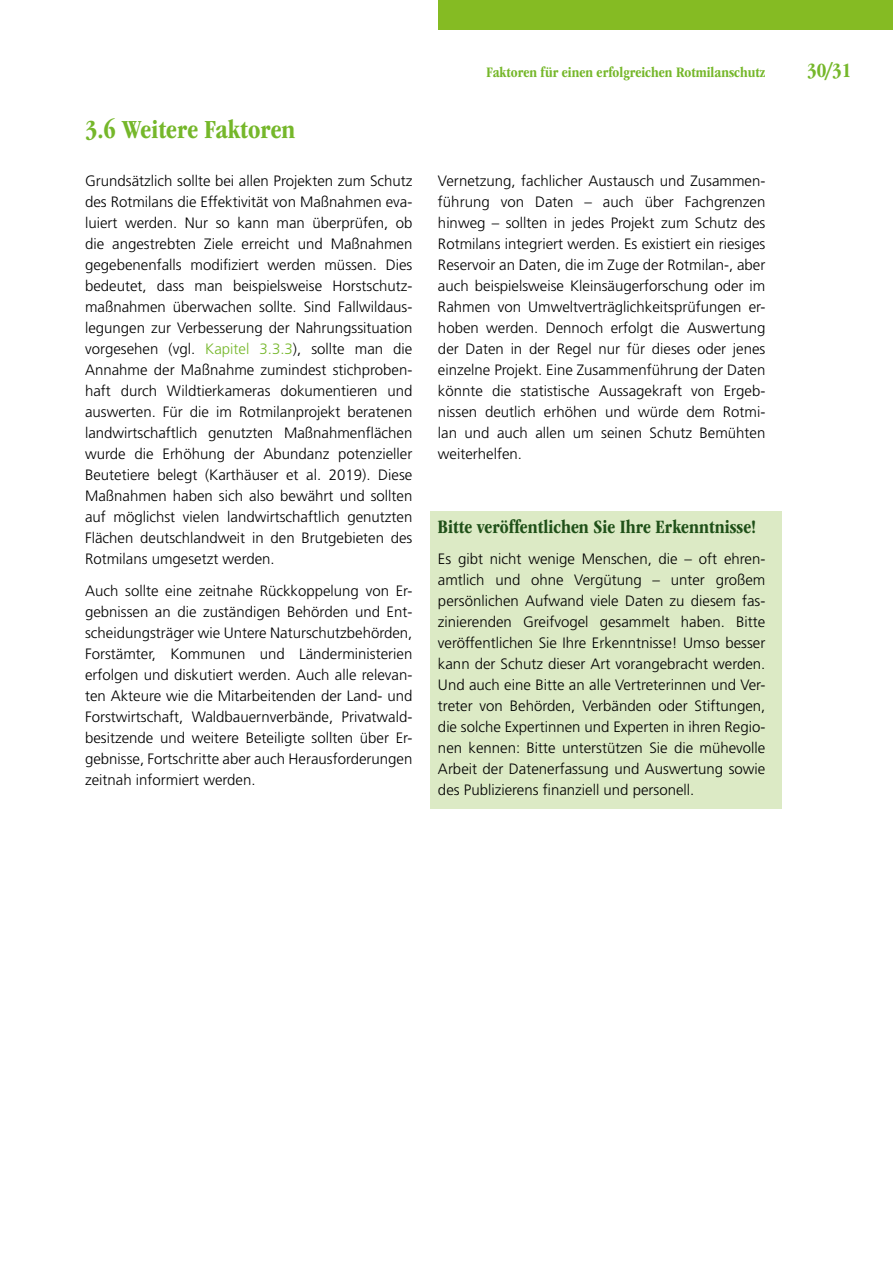
<style>
.page{position:relative;width:893px;height:1263px;background:#fff}
.page>*{position:absolute;margin:0;border:0;box-sizing:border-box;transform-origin:0 0}
.Kapitel_-_Ebene_1{font:700 condensed 27px "ITC Garamond Std";color:#75b72a}
.t1{font:700 condensed 21px "ITC Garamond Std";color:#75b72a}
.LT_-_Ueber3_-_2-Sp{font:700 condensed 19.5px "ITC Garamond Std";color:#1f5018}
.LT_2-Sp{font:300 15px/21px "Frutiger LT Std";color:#000;text-align:justify}
.t2{font:700 condensed 15px "ITC Garamond Std";color:#75b72a}
.s1{color:#75b72a}
</style>
<div class="page">
<div style="left:438px;top:0;width:455px;height:30px;background:#85bb23"></div>
<div style="left:430px;top:511px;width:351px;height:297px;background:#dceac5"></div>
<h1 class="Kapitel_-_Ebene_1" style="left:85px;top:115px;width:212px">3.6 Weitere Faktoren</h1>
<p class="LT_2-Sp" style="left:85px;top:171px;width:329px">Grundsätzlich sollte bei allen Projekten zum Schutz des Rotmilans die Effektivität von Maßnahmen eva&shy;luiert werden. Nur so kann man überprüfen, ob die angestrebten Ziele erreicht und Maßnahmen gegebenenfalls modifiziert werden müssen. Dies bedeutet, dass man beispielsweise Horstschutz&shy;maßnahmen überwachen sollte. Sind Fallwildaus&shy;legungen zur Verbesserung der Nahrungssituation vorgesehen (vgl. <span class="s1">Kapitel 3.3.3</span>), sollte man die Annahme der Maßnahme zumindest stichproben&shy;haft durch Wildtierkameras dokumentieren und auswerten. Für die im Rotmilanprojekt beratenen landwirtschaftlich genutzten Maßnahmenflächen wurde die Erhöhung der Abundanz potenzieller Beutetiere belegt (Karthäuser et al. 2019). Diese Maßnahmen haben sich also bewährt und sollten auf möglichst vielen landwirtschaftlich genutzten Flächen deutschlandweit in den Brutgebieten des Rotmilans umgesetzt werden.</p>
<p class="LT_2-Sp" style="left:85px;top:580px;width:329px">Auch sollte eine zeitnahe Rückkoppelung von Er&shy;gebnissen an die zuständigen Behörden und Ent&shy;scheidungsträger wie Untere Naturschutzbehörden, Forstämter, Kommunen und Länderministerien erfolgen und diskutiert werden. Auch alle relevan&shy;ten Akteure wie die Mitarbeitenden der Land- und Forstwirtschaft, Waldbauernverbände, Privatwald&shy;besitzende und weitere Beteiligte sollten über Er&shy;gebnisse, Fortschritte aber auch Herausforderungen zeitnah informiert werden.</p>
<p class="t2" style="left:487px;top:63px;width:280px">Faktoren für einen erfolgreichen Rotmilanschutz</p>
<h2 class="t1" style="left:807px;top:58px;width:46px">30/31</h2>
<p class="LT_2-Sp" style="left:438px;top:171px;width:329px">Vernetzung, fachlicher Austausch und Zusammen&shy;führung von Daten – auch über Fachgrenzen hinweg – sollten in jedes Projekt zum Schutz des Rotmilans integriert werden. Es existiert ein riesiges Reservoir an Daten, die im Zuge der Rotmilan-, aber auch beispielsweise Kleinsäugerforschung oder im Rahmen von Umweltverträglichkeitsprüfungen er&shy;hoben werden. Dennoch erfolgt die Auswertung der Daten in der Regel nur für dieses oder jenes einzelne Projekt. Eine Zusammenführung der Daten könnte die statistische Aussagekraft von Ergeb&shy;nissen deutlich erhöhen und würde dem Rotmi&shy;lan und auch allen um seinen Schutz Bemühten weiterhelfen.</p>
<h5 class="LT_-_Ueber3_-_2-Sp" style="left:438px;top:516px;width:320px">Bitte veröffentlichen Sie Ihre Erkenntnisse!</h5>
<p class="LT_2-Sp" style="left:438px;top:549px;width:329px">Es gibt nicht wenige Menschen, die – oft ehren&shy;amtlich und ohne Vergütung – unter großem persönlichen Aufwand viele Daten zu diesem fas&shy;zinierenden Greifvogel gesammelt haben. Bitte veröffentlichen Sie Ihre Erkenntnisse! Umso besser kann der Schutz dieser Art vorangebracht werden.<br>Und auch eine Bitte an alle Vertreterinnen und Ver&shy;treter von Behörden, Verbänden oder Stiftungen, die solche Expertinnen und Experten in ihren Regio&shy;nen kennen: Bitte unterstützen Sie die mühevolle Arbeit der Datenerfassung und Auswertung sowie des Publizierens finanziell und personell.</p>
</div>
